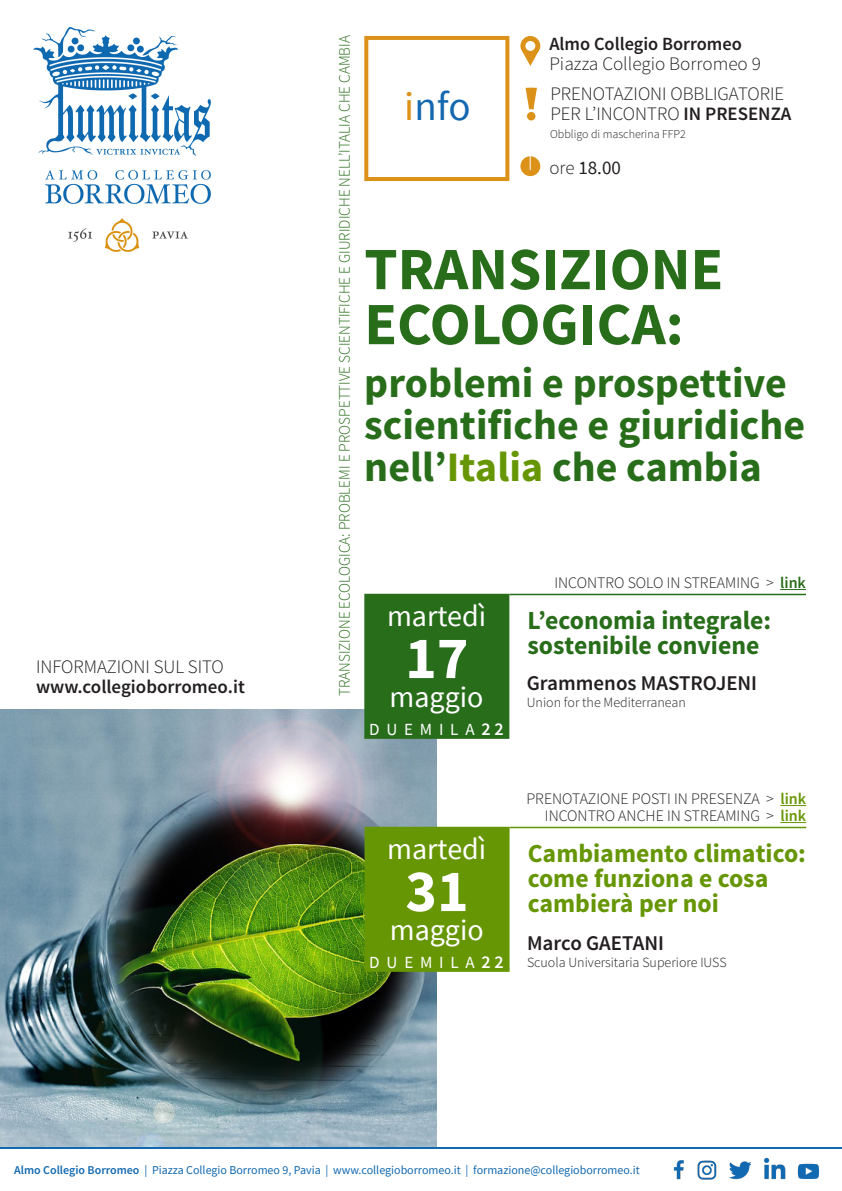
<style>
.page{position:relative;width:842px;height:1191px;background:#fff}
.page>*{position:absolute;margin:0;border:0;box-sizing:border-box;transform-origin:0 0}
.t1{font:700 60px/55px "Source Sans Pro";color:#286d1a}
.t2{font:700 60px "Source Sans Pro";color:#fff}
.t3{font:700 42px/42px "Source Sans Pro";color:#286d1a}
.t4{font:41px "Source Sans Pro";color:#1468b0}
.t5{font:30px "Source Sans Pro";color:#fff}
.t6{font:700 26px/25px "Source Sans Pro";color:#669604}
.t7{font:700 26px/25px "Source Sans Pro";color:#286d1a}
.t8{font:600 21px "Source Sans Pro";color:#231f20}
.t9{font:300 19px "Source Sans Pro";color:#231f20}
.t10{font:600 19px "Source Sans Pro";color:#231f20}
.t11{font:19px "Source Sans Pro";color:#231f20}
.t12{font:600 18.6px "Source Sans Pro";color:#231f20}
.t13{font:17px "Source Sans Pro";color:#fff}
.t14{font:300 16px "Source Sans Pro";color:#231f20}
.t15{font:300 16px "Source Sans Pro";color:#286d1a;scale:.96 1}
.t16{font:300 14px "Source Sans Pro";color:#231f20}
.t17{font:12px "Source Sans Pro";color:#1269b0}
.t18{font:300 12px "Source Sans Pro";color:#231f20}
.s1{color:#dc9219}
.s2{font-weight:600}
.s3{font-weight:300}
.s4{color:#669604}
.s5{font-weight:600;font-size:18px}
.s6{font-weight:600;color:#286d1a}
.s7{font-weight:600;color:#669604}
</style>
<div class="page">
<img style="left:0;top:710px;width:437px;height:436px">
<img style="left:673px;top:1160px;width:11px;height:20px">
<img style="left:697px;top:1160px;width:20px;height:20px">
<img style="left:729px;top:1161px;width:22px;height:19px">
<img style="left:764px;top:1157px;width:22px;height:23px">
<img style="left:797px;top:1163px;width:22px;height:16px">
<hr style="left:0;top:1146px;width:842px;height:2px;background:#1169b1">
<img style="left:34px;top:28px;width:176px;height:223px">
<div style="left:364px;top:36px;width:145px;height:145px;background:#fff;border:4px solid #dc9219"></div>
<div style="left:520px;top:36px;width:20px;height:20px;background:#dc9219;border-radius:50%"></div>
<svg style="left:522px;top:52px;width:16px;height:14px"></svg>
<div style="left:525px;top:41px;width:10px;height:10px;background:#fff;border-radius:50%"></div>
<div style="left:520px;top:156px;width:20px;height:20px;background:#dc9219;border-radius:50%"></div>
<div style="left:364px;top:594px;width:145px;height:145px;background:#286d1a;border:4px solid #286d1a"></div>
<div style="left:364px;top:826px;width:146px;height:145px;background:#669604;border:4px solid #669604"></div>
<svg style="left:780px;top:589px;width:26px;height:1px"></svg>
<hr style="left:509px;top:594px;width:297px;height:1px;background:#286d1a">
<svg style="left:526px;top:88px;width:11px;height:21px"></svg>
<svg style="left:524px;top:109px;width:14px;height:14px"></svg>
<div style="left:527px;top:112px;width:8px;height:8px;background:#dc9219;border-radius:50%"></div>
<svg style="left:780px;top:805px;width:26px;height:1px"></svg>
<svg style="left:780px;top:822px;width:26px;height:1px"></svg>
<hr style="left:510px;top:826px;width:296px;height:2px;background:#669604">
<svg style="left:530px;top:156px;width:1px;height:14px"></svg>
<p class="t9" style="left:36px;top:655px;width:189px">INFORMAZIONI SUL SITO</p>
<p class="t10" style="left:36px;top:675px;width:210px">www.collegioborromeo.it</p>
<p class="t15" style="left:335px;top:696px;width:690px;rotate:-90deg">TRANSIZIONE ECOLOGICA: PROBLEMI E PROSPETTIVE SCIENTIFICHE E GIURIDICHE NELL’ITALIA CHE CAMBIA</p>
<p class="t4" style="left:404px;top:80px;width:68px"><span class="s1">i</span>nfo</p>
<p class="t12" style="left:549px;top:32px;width:194px">Almo Collegio Borromeo</p>
<p class="t9" style="left:549px;top:52px;width:213px">Piazza Collegio Borromeo 9</p>
<p class="t9" style="left:550px;top:83px;width:235px">PRENOTAZIONI OBBLIGATORIE</p>
<p class="t9" style="left:550px;top:103px;width:242px">PER L’INCONTRO <span class="s2">IN PRESENZA</span></p>
<p class="t18" style="left:550px;top:127px;width:137px">Obbligo di mascherina FFP2</p>
<p class="t11" style="left:549px;top:156px;width:73px"><span class="s3">ore</span> 18.00</p>
<p class="t1" style="left:364px;top:244px;width:360px">TRANSIZIONE<br>ECOLOGICA:</p>
<p class="t3" style="left:364px;top:364px;width:442px">problemi e prospettive scientifiche e giuridiche nell’<span class="s4">Italia</span> che cambia</p>
<p class="t5" style="left:387px;top:597px;width:101px">martedì</p>
<p class="t2" style="left:405px;top:619px;width:65px">17</p>
<p class="t5" style="left:390px;top:678px;width:95px">maggio</p>
<p class="t13" style="left:369px;top:719px;width:136px">D U E M I L A <span class="s5">2 2</span></p>
<p class="t14" style="left:554px;top:573px;width:253px">INCONTRO SOLO IN STREAMING &gt; <span class="s6">link</span></p>
<p class="t7" style="left:527px;top:609px;width:245px">L’economia integrale: sostenibile conviene</p>
<p class="t8" style="left:527px;top:670px;width:232px">Grammenos MASTROJENI</p>
<p class="t16" style="left:527px;top:694px;width:161px">Union for the Mediterranean</p>
<p class="t5" style="left:387px;top:830px;width:101px">martedì</p>
<p class="t2" style="left:405px;top:852px;width:65px">31</p>
<p class="t5" style="left:390px;top:910px;width:95px">maggio</p>
<p class="t13" style="left:369px;top:951px;width:136px">D U E M I L A <span class="s5">2 2</span></p>
<p class="t14" style="left:526px;top:789px;width:281px">PRENOTAZIONE POSTI IN PRESENZA &gt; <span class="s7">link</span></p>
<p class="t14" style="left:545px;top:806px;width:263px">INCONTRO ANCHE IN STREAMING &gt; <span class="s7">link</span></p>
<p class="t6" style="left:528px;top:842px;width:280px">Cambiamento climatico: come funziona e cosa cambierà per noi</p>
<p class="t8" style="left:527px;top:930px;width:138px">Marco GAETANI</p>
<p class="t16" style="left:527px;top:954px;width:201px">Scuola Universitaria Superiore IUSS</p>
<p class="t17" style="left:14px;top:1162px;width:627px"><span class="s2">Almo Collegio Borromeo</span> | Piazza Collegio Borromeo 9, Pavia | www.collegioborromeo.it | formazione@collegioborromeo.it</p>
</div>
